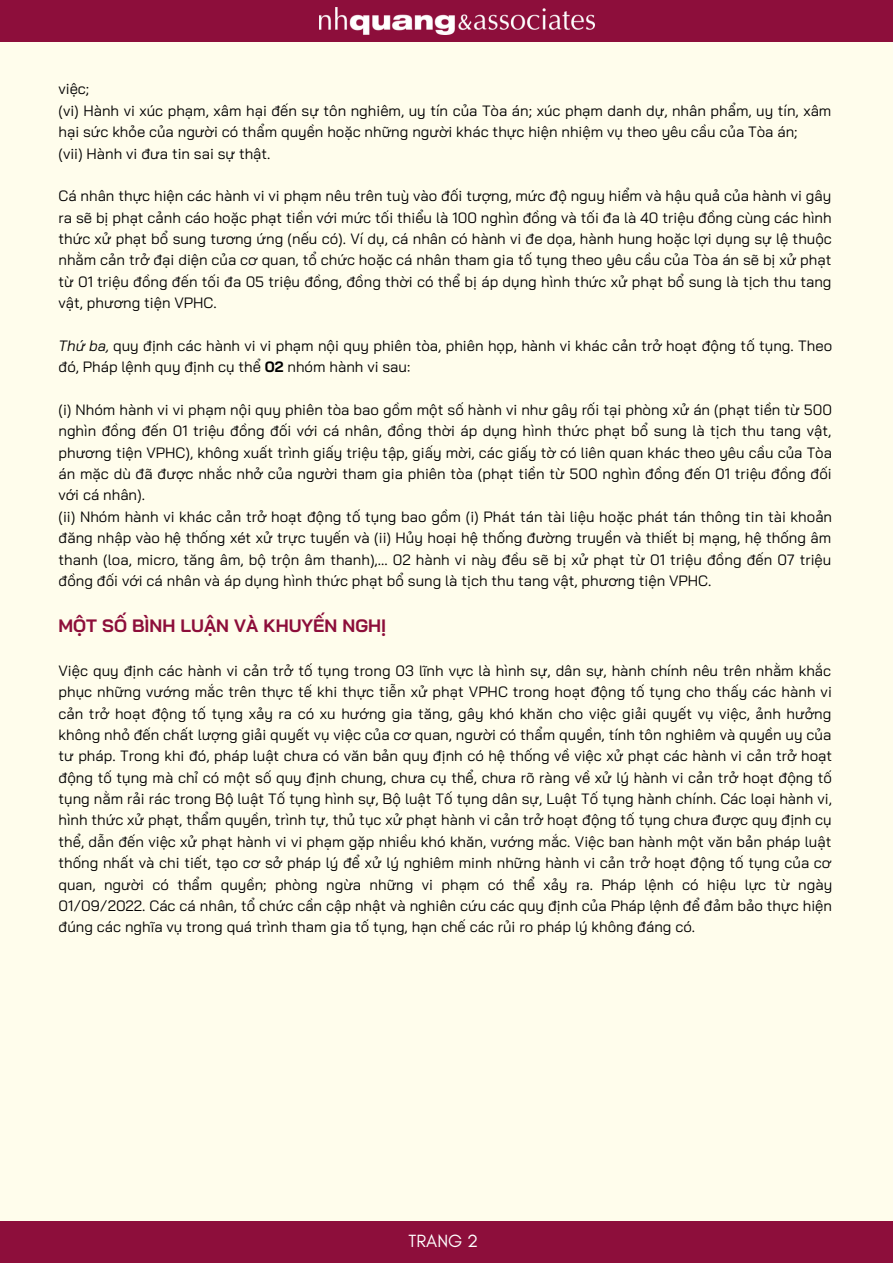
<style>
.page{position:relative;width:893px;height:1264px;background:#fff}
.page>*{position:absolute;margin:0;border:0;box-sizing:border-box;transform-origin:0 0}
.t1{font:700 18px "Bai Jamjuree";color:#8d0e3a}
.t2{font:18px "Glacial Indifference";color:#fff}
.t3{font:15px/21.3px "Bai Jamjuree";color:#000}
.s1{font-style:italic}
.s2{font-weight:700}
</style>
<div class="page">
<div style="left:0;top:0;width:892px;height:1262px;background:#fffdec"></div>
<div style="left:0;top:0;width:892px;height:42px;background:#8d0e3b"></div>
<div style="left:0;top:1221px;width:892px;height:41px;background:#8d0e3b"></div>
<img style="left:319px;top:7px;width:275px;height:27px">
<p class="t3" style="left:58px;top:78px;width:774px">việc;<br>(vi) Hành vi xúc phạm, xâm hại đến sự tôn nghiêm, uy tín của Tòa án; xúc phạm danh dự, nhân phẩm, uy tín, xâm hại sức khỏe của người có thẩm quyền hoặc những người khác thực hiện nhiệm vụ theo yêu cầu của Tòa án;<br>(vii) Hành vi đưa tin sai sự thật.</p>
<p class="t3" style="left:58px;top:185px;width:774px;text-align:justify">Cá nhân thực hiện các hành vi vi phạm nêu trên tuỳ vào đối tượng, mức độ nguy hiểm và hậu quả của hành vi gây ra sẽ bị phạt cảnh cáo hoặc phạt tiền với mức tối thiểu là 100 nghìn đồng và tối đa là 40 triệu đồng cùng các hình thức xử phạt bổ sung tương ứng (nếu có). Ví dụ, cá nhân có hành vi đe dọa, hành hung hoặc lợi dụng sự lệ thuộc nhằm cản trở đại diện của cơ quan, tổ chức hoặc cá nhân tham gia tố tụng theo yêu cầu của Tòa án sẽ bị xử phạt từ 01 triệu đồng đến tối đa 05 triệu đồng, đồng thời có thể bị áp dụng hình thức xử phạt bổ sung là tịch thu tang vật, phương tiện VPHC.</p>
<p class="t3" style="left:58px;top:334px;width:775px"><span class="s1">Thứ ba,</span> quy định các hành vi vi phạm nội quy phiên tòa, phiên họp, hành vi khác cản trở hoạt động tố tụng. Theo đó, Pháp lệnh quy định cụ thể <span class="s2">02</span> nhóm hành vi sau:</p>
<p class="t3" style="left:58px;top:398px;width:775px">(i) Nhóm hành vi vi phạm nội quy phiên tòa bao gồm một số hành vi như gây rối tại phòng xử án (phạt tiền từ 500 nghìn đồng đến 01 triệu đồng đối với cá nhân, đồng thời áp dụng hình thức phạt bổ sung là tịch thu tang vật, phương tiện VPHC), không xuất trình giấy triệu tập, giấy mời, các giấy tờ có liên quan khác theo yêu cầu của Tòa án mặc dù đã được nhắc nhở của người tham gia phiên tòa (phạt tiền từ 500 nghìn đồng đến 01 triệu đồng đối với cá nhân).<br>(ii) Nhóm hành vi khác cản trở hoạt động tố tụng bao gồm (i) Phát tán tài liệu hoặc phát tán thông tin tài khoản đăng nhập vào hệ thống xét xử trực tuyến và (ii) Hủy hoại hệ thống đường truyền và thiết bị mạng, hệ thống âm thanh (loa, micro, tăng âm, bộ trộn âm thanh),... 02 hành vi này đều sẽ bị xử phạt từ 01 triệu đồng đến 07 triệu đồng đối với cá nhân và áp dụng hình thức phạt bổ sung là tịch thu tang vật, phương tiện VPHC.</p>
<p class="t1" style="left:58px;top:614px;width:329px">MỘT SỐ BÌNH LUẬN VÀ KHUYẾN NGHỊ</p>
<p class="t3" style="left:58px;top:659px;width:775px;text-align:justify">Việc quy định các hành vi cản trở tố tụng trong 03 lĩnh vực là hình sự, dân sự, hành chính nêu trên nhằm khắc phục những vướng mắc trên thực tế khi thực tiễn xử phạt VPHC trong hoạt động tố tụng cho thấy các hành vi cản trở hoạt động tố tụng xảy ra có xu hướng gia tăng, gây khó khăn cho việc giải quyết vụ việc, ảnh hưởng không nhỏ đến chất lượng giải quyết vụ việc của cơ quan, người có thẩm quyền, tính tôn nghiêm và quyền uy của tư pháp. Trong khi đó, pháp luật chưa có văn bản quy định có hệ thống về việc xử phạt các hành vi cản trở hoạt động tố tụng mà chỉ có một số quy định chung, chưa cụ thể, chưa rõ ràng về xử lý hành vi cản trở hoạt động tố tụng nằm rải rác trong Bộ luật Tố tụng hình sự, Bộ luật Tố tụng dân sự, Luật Tố tụng hành chính. Các loại hành vi, hình thức xử phạt, thẩm quyền, trình tự, thủ tục xử phạt hành vi cản trở hoạt động tố tụng chưa được quy định cụ thể, dẫn đến việc xử phạt hành vi vi phạm gặp nhiều khó khăn, vướng mắc. Việc ban hành một văn bản pháp luật thống nhất và chi tiết, tạo cơ sở pháp lý để xử lý nghiêm minh những hành vi cản trở hoạt động tố tụng của cơ quan, người có thẩm quyền; phòng ngừa những vi phạm có thể xảy ra. Pháp lệnh có hiệu lực từ ngày 01/09/2022. Các cá nhân, tổ chức cần cập nhật và nghiên cứu các quy định của Pháp lệnh để đảm bảo thực hiện đúng các nghĩa vụ trong quá trình tham gia tố tụng, hạn chế các rủi ro pháp lý không đáng có.</p>
<p class="t2" style="left:408px;top:1230px;width:71px">TRANG 2</p>
</div>
